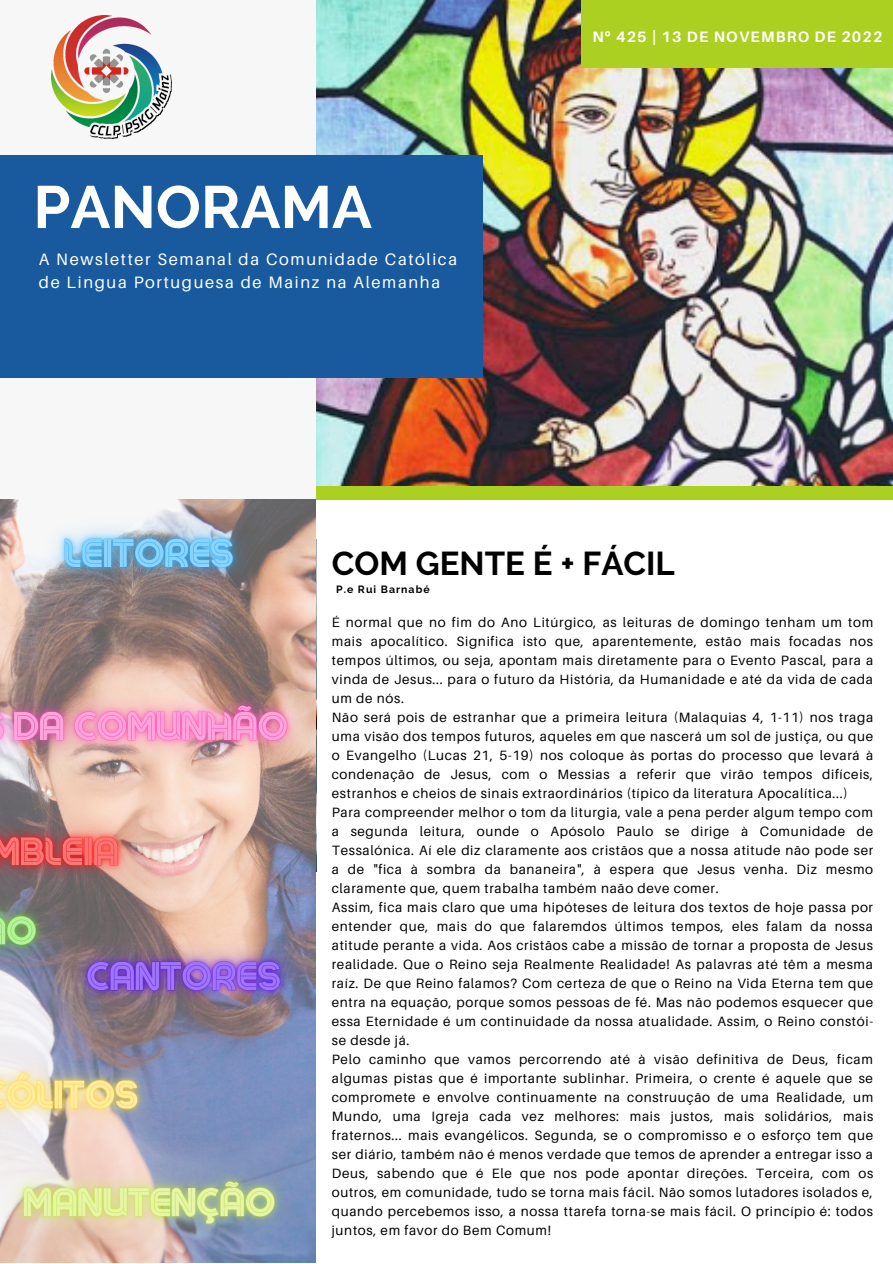
<style>
.page{position:relative;width:893px;height:1264px;background:#fff}
.page>*{position:absolute;margin:0;border:0;box-sizing:border-box;transform-origin:0 0}
.t1{font:700 59.55px "Raleway";color:#fff}
.t2{font:700 33px "Raleway";color:#000}
.t3{font:16.5px/22.5px "Aileron";letter-spacing:.1em;color:#fff}
.t4{font:700 15px "Aileron";letter-spacing:.08em;color:#fff}
.t5{font:13.5px/19px "Aileron";letter-spacing:.05em;color:#000}
.t6{font:700 10.5px "Raleway";letter-spacing:.1em;color:#000}
.s1{font-family:"Noto Sans"}
</style>
<div class="page">
<img style="left:316px;top:0;width:576px;height:486px">
<div style="left:581px;top:0;width:311px;height:67px;background:#acd021"></div>
<div style="left:0;top:0;width:315px;height:1262px;background:#f7f7f7"></div>
<div style="left:0;top:155px;width:482px;height:223px;background:#195a9f"></div>
<div style="left:316px;top:486px;width:576px;height:13px;background:#acd021"></div>
<img style="left:51px;top:15px;width:120px;height:124px">
<img style="left:0;top:500px;width:316px;height:639px">
<img style="left:0;top:1031px;width:180px;height:108px">
<img style="left:23px;top:499px;width:252px;height:117px">
<img style="left:45px;top:913px;width:271px;height:126px">
<img style="left:0;top:1139px;width:316px;height:123px">
<img style="left:0;top:914px;width:78px;height:79px">
<img style="left:0;top:789px;width:159px;height:125px">
<img style="left:0;top:663px;width:317px;height:126px">
<h1 class="t1" style="left:33px;top:172px;width:340px">PANORAMA</h1>
<p class="t3" style="left:39px;top:248px;width:420px">A Newsletter Semanal da Comunidade Católica de Lingua Portuguesa de Mainz na Alemanha</p>
<p class="t4" style="left:592px;top:27px;width:292px">N<span class="s1">º</span> 425 | 13 DE NOVEMBRO DE 2022</p>
<h2 class="t2" style="left:332px;top:544px;width:344px">COM GENTE É + FÁCIL</h2>
<p class="t6" style="left:336px;top:582px;width:95px">P.e Rui Barnabé</p>
<p class="t5" style="left:332px;top:612px;width:543px">É normal que no fim do Ano Litúrgico, as leituras de domingo tenham um tom mais apocalítico. Significa isto que, aparentemente, estão mais focadas nos tempos últimos, ou seja, apontam mais diretamente para o Evento Pascal, para a vinda de Jesus... para o futuro da História, da Humanidade e até da vida de cada um de nós.<br>Não será pois de estranhar que a primeira leitura (Malaquias 4, 1-11) nos traga uma visão dos tempos futuros, aqueles em que nascerá um sol de justiça, ou que o Evangelho (Lucas 21, 5-19) nos coloque às portas do processo que levará à condenação de Jesus, com o Messias a referir que virão tempos difíceis, estranhos e cheios de sinais extraordinários (típico da literatura Apocalítica...)<br>Para compreender melhor o tom da liturgia, vale a pena perder algum tempo com a segunda leitura, ounde o Apósolo Paulo se dirige à Comunidade de Tessalónica. Aí ele diz claramente aos cristãos que a nossa atitude não pode ser a de "fica à sombra da bananeira", à espera que Jesus venha. Diz mesmo claramente que, quem trabalha também naão deve comer.<br>Assim, fica mais claro que uma hipóteses de leitura dos textos de hoje passa por entender que, mais do que falaremdos últimos tempos, eles falam da nossa atitude perante a vida. Aos cristãos cabe a missão de tornar a proposta de Jesus realidade. Que o Reino seja Realmente Realidade! As palavras até têm a mesma raíz. De que Reino falamos? Com certeza de que o Reino na Vida Eterna tem que entra na equação, porque somos pessoas de fé. Mas não podemos esquecer que essa Eternidade é um continuidade da nossa atualidade. Assim, o Reino constói&shy;se desde já.<br>Pelo caminho que vamos percorrendo até à visão definitiva de Deus, ficam algumas pistas que é importante sublinhar. Primeira, o crente é aquele que se compromete e envolve continuamente na construução de uma Realidade, um Mundo, uma Igreja cada vez melhores: mais justos, mais solidários, mais fraternos... mais evangélicos. Segunda, se o compromisso e o esforço tem que ser diário, também não é menos verdade que temos de aprender a entregar isso a Deus, sabendo que é Ele que nos pode apontar direções. Terceira, com os outros, em comunidade, tudo se torna mais fácil. Não somos lutadores isolados e, quando percebemos isso, a nossa ttarefa torna-se mais fácil. O princípio é: todos juntos, em favor do Bem Comum!</p>
</div>
